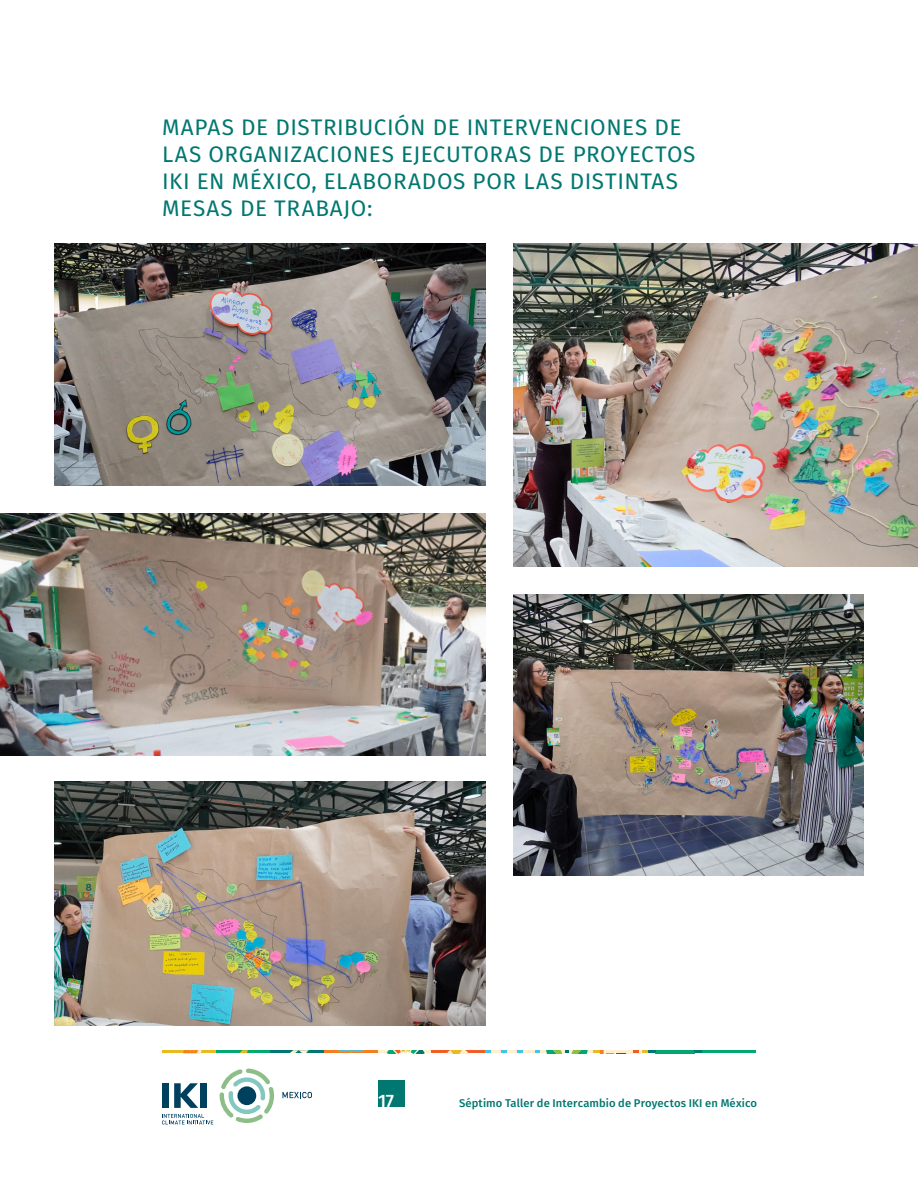
<style>
.page{position:relative;width:918px;height:1188px;background:#fff}
.page>*{position:absolute;margin:0;border:0;box-sizing:border-box;transform-origin:0 0}
.t1{font:22.5px/27px "Fira Sans";letter-spacing:.025em;color:#007770}
.t2{font:500 18px "Fira Sans";color:#fff}
.t3{font:500 11.25px "Fira Sans";letter-spacing:.01em;color:#007770}
</style>
<div class="page">
<div style="left:378px;top:1080px;width:27px;height:27px;background:#007770"></div>
<hr style="left:378px;top:1050px;width:54px;height:3px;background:#ffefce">
<svg style="left:387px;top:1050px;width:38px;height:3px"></svg>
<hr style="left:432px;top:1050px;width:54px;height:3px;background:#f15d24">
<svg style="left:447px;top:1050px;width:21px;height:3px"></svg>
<hr style="left:648px;top:1050px;width:54px;height:3px;background:#007770">
<svg style="left:655px;top:1050px;width:40px;height:3px"></svg>
<hr style="left:540px;top:1050px;width:54px;height:3px;background:#ffefce">
<svg style="left:546px;top:1050px;width:42px;height:3px"></svg>
<hr style="left:324px;top:1050px;width:54px;height:3px;background:#f57e20">
<svg style="left:337px;top:1050px;width:28px;height:3px"></svg>
<hr style="left:486px;top:1050px;width:54px;height:3px;background:#42c5e6">
<hr style="left:491px;top:1050px;width:44px;height:3px;background:#ffefce">
<svg style="left:502px;top:1050px;width:5px;height:3px"></svg>
<svg style="left:517px;top:1050px;width:6px;height:3px"></svg>
<hr style="left:270px;top:1050px;width:54px;height:3px;background:#007770">
<svg style="left:290px;top:1050px;width:19px;height:3px"></svg>
<hr style="left:216px;top:1050px;width:54px;height:3px;background:#01a86f">
<svg style="left:240px;top:1050px;width:8px;height:3px"></svg>
<hr style="left:162px;top:1050px;width:54px;height:3px;background:#e8bb20">
<svg style="left:183px;top:1050px;width:18px;height:3px"></svg>
<hr style="left:594px;top:1050px;width:54px;height:3px;background:#e8bb20">
<svg style="left:600px;top:1050px;width:42px;height:4px"></svg>
<hr style="left:702px;top:1050px;width:54px;height:3px;background:#01a86f">
<div style="left:162px;top:1083px;width:7px;height:25px;background:#00405f"></div>
<svg style="left:174px;top:1083px;width:24px;height:25px"></svg>
<div style="left:201px;top:1083px;width:6px;height:25px;background:#00405f"></div>
<svg style="left:162px;top:1114px;width:51px;height:10px"></svg>
<svg style="left:220px;top:1069px;width:54px;height:54px"></svg>
<svg style="left:282px;top:1092px;width:30px;height:6px"></svg>
<img style="left:513px;top:243px;width:405px;height:324px">
<img style="left:0;top:513px;width:486px;height:243px">
<img style="left:513px;top:594px;width:351px;height:281px">
<img style="left:54px;top:243px;width:432px;height:243px">
<img style="left:54px;top:781px;width:432px;height:245px">
<p class="t1" style="left:162px;top:113px;width:535px">MAPAS DE DISTRIBUCIÓN DE INTERVENCIONES DE LAS ORGANIZACIONES EJECUTORAS DE PROYECTOS IKI EN MÉXICO, ELABORADOS POR LAS DISTINTAS MESAS DE TRABAJO:</p>
<p class="t2" style="left:378px;top:1086px;width:18px">17</p>
<p class="t3" style="left:459px;top:1094px;width:300px">Séptimo Taller de Intercambio de Proyectos IKI en México</p>
</div>
